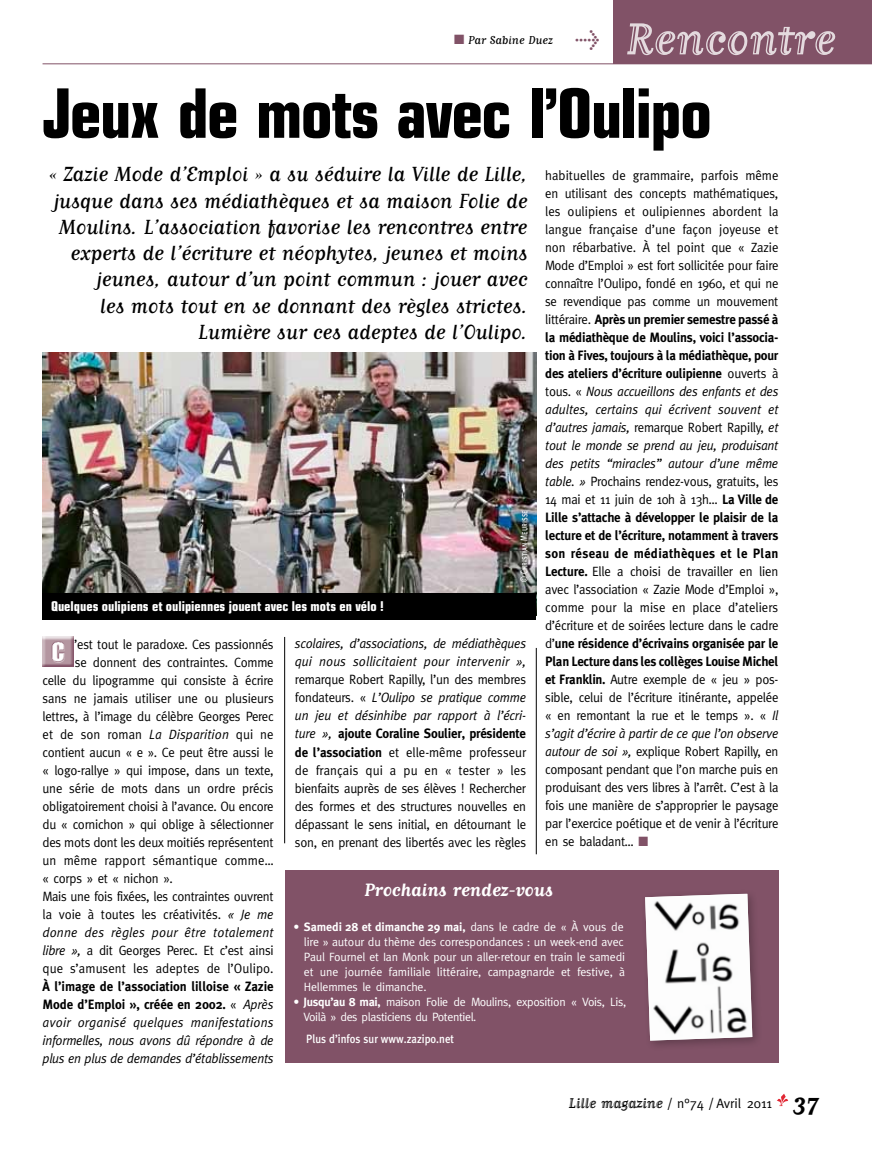
<style>
.page{position:relative;width:872px;height:1149px;background:#fff}
.page>*{position:absolute;margin:0;border:0;box-sizing:border-box;transform-origin:0 0}
.t1{font:700 condensed 68.25px "Eurostile";letter-spacing:-.025em;color:#000}
.t2{font:52.5px "Matrix Inline Script";color:#e4dade}
.t3{font:24px/26.2px "Matrix Script";letter-spacing:-.01em;color:#000;text-align:right}
.t4{font:700 21px "Matrix Script";color:#fff}
.t5{font:13.5px/18px "Meta";letter-spacing:-.02em;color:#000;text-align:justify;scale:.95 1}
.t6{font:italic 13.5px/18px "Meta";letter-spacing:-.02em;color:#000;text-align:justify;scale:.95 1}
.t7{font:700 13.5px/18px "Meta Plus";letter-spacing:-.02em;color:#000;scale:.95 1}
.t8{font:700 condensed 13.5px "Eurostile";color:#fff}
.t9{font:13.5px "Meta";letter-spacing:.01em;color:#000;scale:.95 1}
.t10{font:italic 13.5px "Meta";letter-spacing:.01em;color:#000;scale:.95 1}
.t11{font:13.5px "Meta";color:#000}
.t12{font:13.5px "Meta";letter-spacing:.005em;color:#000;scale:.95 1}
.t13{font:13.5px "Meta";letter-spacing:.015em;color:#000;scale:.95 1}
.t14{font:13.5px "Matrix Script";color:#000}
.t15{font:12px/15px "Meta";letter-spacing:-.01em;color:#fff}
.t16{font:12px/15px "Meta";letter-spacing:-.03em;color:#fff}
.t17{font:700 12px "Meta Plus";letter-spacing:-.01em;color:#fff}
.t18{font:500 12px "Meta Plus";color:#fff;scale:.9 1}
.t19{font:9.75px "Meta Plus Book Caps";color:#fff;scale:.75 1}
.s1{color:#815267}
.s2{font-family:"Meta Plus";font-weight:500;font-size:20.25px;color:#815267}
.s3{font-family:"Meta";font-weight:400}
.s4{font-style:normal}
.s5{font-family:"Meta Plus";font-weight:700;font-style:normal}
.s6{font-family:"Meta Plus";font-weight:700}
.s7{font-style:italic}
.s8{font-family:"Meta";font-weight:400;font-style:italic}
.s9{font-family:"Matrix Inline Script";font-size:16.5px}
.s10{font-family:"Matrix Script";font-weight:700;font-size:28.5px}
</style>
<div class="page">
<svg style="left:777px;top:1094px;width:11px;height:11px"></svg>
<div style="left:613px;top:0;width:259px;height:64px;background:#815267"></div>
<hr style="left:43px;top:63px;width:829px;height:1px;background:#815267">
<img style="left:43px;top:636px;width:30px;height:30px">
<div style="left:285px;top:870px;width:493px;height:192px;background:#815267"></div>
<hr style="left:284px;top:636px;width:1px;height:207px;background:#000">
<hr style="left:536px;top:647px;width:1px;height:207px;background:#000">
<img style="left:43px;top:352px;width:493px;height:241px">
<div style="left:43px;top:593px;width:493px;height:26px;background:#000"></div>
<div style="left:640px;top:888px;width:122px;height:162px;background:#000;opacity:.25"></div>
<img style="left:645px;top:893px;width:107px;height:147px">
<p class="t14" style="left:454px;top:34px;width:147px"><span class="s1">■</span> Par Sabine Duez <span class="s2">&gt;</span></p>
<h2 class="t2" style="left:625px;top:13px;width:212px">Rencontre</h2>
<h1 class="t1" style="left:43px;top:72px;width:671px">Jeux de mots avec l’Oulipo</h1>
<p class="t3" style="left:49px;top:161px;width:480px">« Zazie Mode d’Emploi » a su séduire la Ville de Lille, jusque dans ses médiathèques et sa maison Folie de Moulins. L’association favorise les rencontres entre experts de l’écriture et néophytes, jeunes et moins jeunes, autour d’un point commun : jouer avec<br>les mots tout en se donnant des règles strictes.<br>Lumière sur ces adeptes de l’Oulipo.</p>
<p class="t5" style="left:545px;top:166px;width:247px">habituelles de grammaire, parfois même en utilisant des concepts mathématiques, les oulipiens et oulipiennes abordent la langue française d’une façon joyeuse et non rébarbative. À tel point que « Zazie Mode d’Emploi » est fort sollicitée pour faire connaître l’Oulipo, fondé en 1960, et qui ne se revendique pas comme un mouvement</p>
<p class="t7" style="left:545px;top:310px;width:247px;text-align:justify"><span class="s3">littéraire.</span> Après un premier semestre passé à la médiathèque de Moulins, voici l’associa&shy;tion à Fives, toujours à la médiathèque, pour des ateliers d’écriture oulipienne <span class="s3">ouverts à</span></p>
<p class="t6" style="left:545px;top:382px;width:247px"><span class="s4">tous. «</span> Nous accueillons des enfants et des adultes, certains qui écrivent souvent et d’autres jamais, <span class="s4">remarque Robert Rapilly,</span> et tout le monde se prend au jeu, produisant des petits “miracles” autour d’une même table. » <span class="s4">Prochains rendez-vous, gratuits, les 14 mai et 11 juin de 10h à 13h…</span> <span class="s5">La Ville de</span></p>
<p class="t7" style="left:545px;top:508px;width:247px;text-align:justify">Lille s’attache à développer le plaisir de la lecture et de l’écriture, notamment à travers son réseau de médiathèques et le Plan</p>
<p class="t5" style="left:545px;top:562px;width:247px"><span class="s6">Lecture.</span> Elle a choisi de travailler en lien avec l’association « Zazie Mode d’Emploi », comme pour la mise en place d’ateliers d’écriture et de soirées lecture dans le cadre</p>
<p class="t7" style="left:545px;top:634px;width:247px"><span class="s3">d’</span>une résidence d’écrivains organisée par le<br>Plan Lecture dans les collèges Louise Michel</p>
<p class="t5" style="left:545px;top:670px;width:247px"><span class="s6">et Franklin.</span> Autre exemple de « jeu » pos&shy;sible, celui de l’écriture itinérante, appelée « en remontant la rue et le temps ». « <span class="s7">Il s’agit d’écrire à partir de ce que l’on observe autour de soi »,</span> explique Robert Rapilly, en composant pendant que l’on marche puis en produisant des vers libres à l’arrêt. C’est à la fois une manière de s’approprier le paysage par l’exercice poétique et de venir à l’écriture en se baladant… <span class="s1">■</span></p>
<h3 class="t4" style="left:364px;top:879px;width:190px">Prochains rendez-vous</h3>
<p class="t17" style="left:293px;top:919px;width:332px"><span class="s3">•</span> Samedi 28 et dimanche 29 mai, <span class="s3">dans le cadre de « À vous de</span></p>
<p class="t15" style="left:304px;top:933px;width:323px">lire » autour du thème des correspondances : un week-end avec Paul Fournel et Ian Monk pour un aller-retour en train le samedi et une journée familiale littéraire, campagnarde et festive, à Hellemmes le dimanche.</p>
<p class="t16" style="left:303px;top:993px;width:324px;text-indent:-10px">• <span class="s6">Jusqu’au 8 mai,</span> maison Folie de Moulins, exposition « Vois, Lis,<br>Voilà » des plasticiens du Potentiel.</p>
<p class="t18" style="left:306px;top:1031px;width:166px">Plus d’infos sur www.zazipo.net</p>
<p class="t19" style="left:518px;top:581px;width:97px;rotate:-90deg">© Christian Meurisse</p>
<p class="t8" style="left:51px;top:598px;width:334px">Quelques oulipiens et oulipiennes jouent avec les mots en vélo !</p>
<p class="t6" style="left:295px;top:634px;width:245px">scolaires, d’associations, de médiathèques qui nous sollicitaient pour intervenir »,</p>
<p class="t6" style="left:295px;top:670px;width:245px"><span class="s4">remarque Robert Rapilly, l’un des membres fondateurs. «</span> L’Oulipo se pratique comme un jeu et désinhibe par rapport à l’écri-</p>
<p class="t7" style="left:295px;top:724px;width:245px"><span class="s8">ture »,</span> ajoute Coraline Soulier, présidente</p>
<p class="t5" style="left:295px;top:742px;width:245px"><span class="s6">de l’association</span> et elle-même professeur de français qui a pu en « tester » les bienfaits auprès de ses élèves ! Rechercher des formes et des structures nouvelles en dépassant le sens initial, en détournant le son, en prenant des libertés avec les règles</p>
<p class="t5" style="left:74px;top:634px;width:211px">’est tout le paradoxe. Ces passionnés</p>
<p class="t5" style="left:75px;top:652px;width:211px">se donnent des contraintes. Comme</p>
<p class="t5" style="left:43px;top:670px;width:245px">celle du lipogramme qui consiste à écrire</p>
<p class="t5" style="left:43px;top:688px;width:245px">sans ne jamais utiliser une ou plusieurs</p>
<p class="t5" style="left:43px;top:706px;width:245px">lettres, à l’image du célèbre Georges Perec</p>
<p class="t12" style="left:43px;top:725px;width:245px">et de son roman <span class="s7">La Disparition</span> qui ne</p>
<p class="t5" style="left:43px;top:742px;width:245px">contient aucun « e ». Ce peut être aussi le</p>
<p class="t5" style="left:43px;top:760px;width:245px">« logo-rallye » qui impose, dans un texte,</p>
<p class="t5" style="left:43px;top:778px;width:245px">une série de mots dans un ordre précis</p>
<p class="t5" style="left:43px;top:796px;width:245px">obligatoirement choisi à l’avance. Ou encore</p>
<p class="t5" style="left:43px;top:814px;width:245px">du « cornichon » qui oblige à sélectionner</p>
<p class="t5" style="left:43px;top:832px;width:245px">des mots dont les deux moitiés représentent</p>
<p class="t13" style="left:43px;top:851px;width:245px">un même rapport sémantique comme…</p>
<p class="t5" style="left:43px;top:868px;width:139px">« corps » et « nichon ».</p>
<p class="t5" style="left:43px;top:886px;width:245px">Mais une fois fixées, les contraintes ouvrent</p>
<p class="t5" style="left:43px;top:904px;width:245px">la voie à toutes les créativités. <span class="s7">« Je me</span></p>
<p class="t10" style="left:43px;top:923px;width:245px">donne des règles pour être totalement</p>
<p class="t5" style="left:43px;top:940px;width:245px"><span class="s7">libre »,</span> a dit Georges Perec. Et c’est ainsi</p>
<p class="t9" style="left:43px;top:959px;width:245px">que s’amusent les adeptes de l’Oulipo.</p>
<p class="t7" style="left:43px;top:976px;width:245px">À l’image de l’association lilloise « Zazie<br>Mode d’Emploi », créée en 2002. <span class="s3">«</span> <span class="s8">Après</span></p>
<p class="t6" style="left:43px;top:1012px;width:245px">avoir organisé quelques manifestations informelles, nous avons dû répondre à de plus en plus de demandes d’établissements</p>
<p class="t11" style="left:569px;top:1095px;width:251px"><span class="s9">Lille magazine</span> / n°74 / Avril 2011 <span class="s10">37</span></p>
</div>
